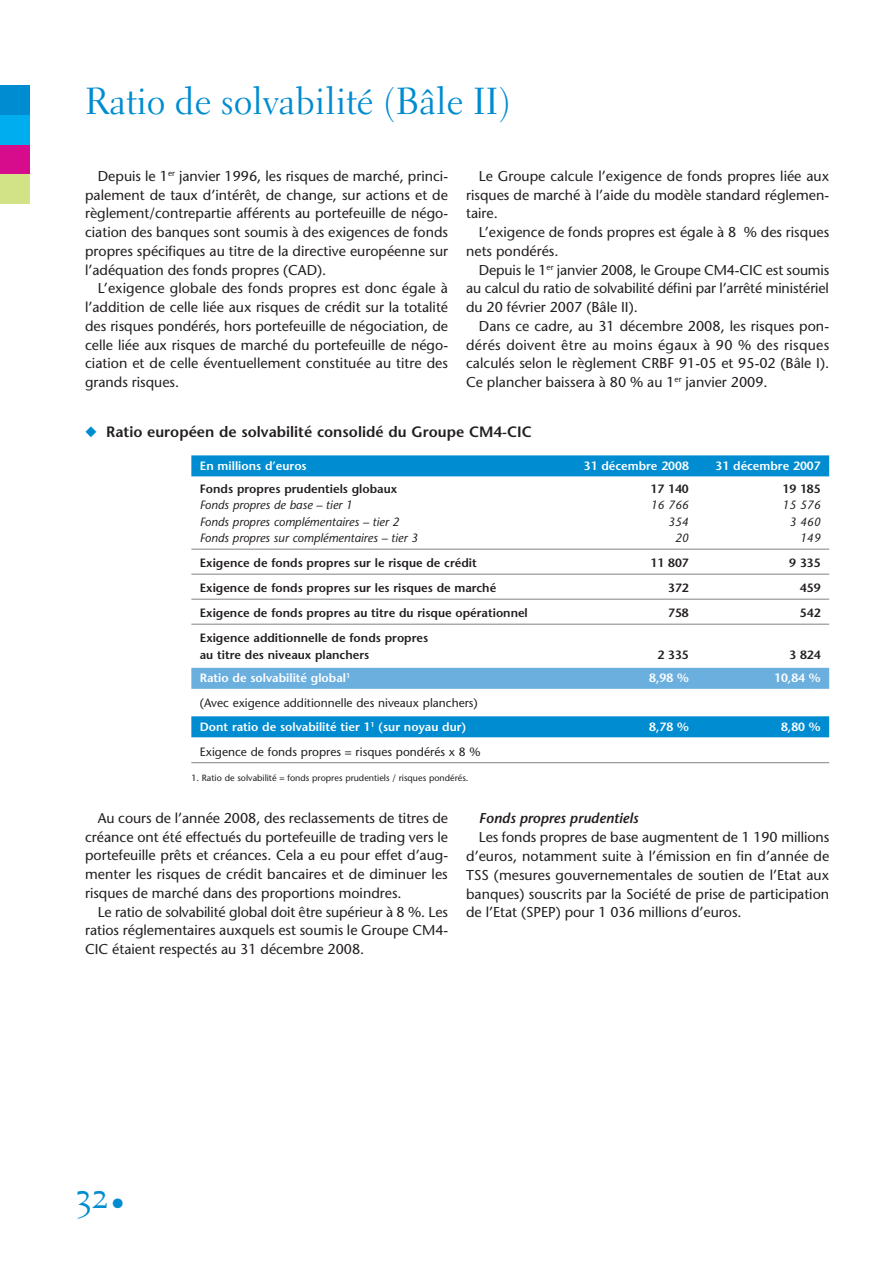
<style>
.page{position:relative;width:893px;height:1263px;background:#fff}
.page>*{position:absolute;margin:0;border:0;box-sizing:border-box;transform-origin:0 0}
.t1{font:39px "Electra LH Regular SC";color:#008cd0}
.t2{font:37.5px "Electra LH Regular Os F";color:#008cd0}
.t3{font:600 15px "Stone Sans";color:#231f20}
.t4{font:14.25px/18.8px "Stone Sans";color:#231f20;text-align:justify}
.t5{font:italic 600 14.25px "Stone Sans";color:#231f20}
.t6{font:13.5px "Zapf Dingbats";color:#008cd0}
.t7{font:600 12px/16.5px "Stone Sans";color:#231f20}
.t8{font:12px/23.5px "Stone Sans";color:#231f20}
.t9{font:italic 12px "Stone Sans";color:#231f20}
.t10{font:600 12px "Stone Sans";color:#fff}
.t11{font:9px "Stone Sans";color:#231f20}
.s1{font-weight:600;color:#fff}
</style>
<div class="page">
<div style="left:0;top:145px;width:30px;height:29px;background:#d70c8c"></div>
<div style="left:0;top:115px;width:30px;height:30px;background:#00aeef"></div>
<div style="left:0;top:85px;width:30px;height:30px;background:#008cd0"></div>
<div style="left:0;top:174px;width:30px;height:30px;background:#d2e287"></div>
<div style="left:191px;top:455px;width:638px;height:21px;background:#008cd0"></div>
<hr style="left:191px;top:549px;width:638px;height:1px;background:#808285">
<hr style="left:191px;top:574px;width:638px;height:1px;background:#808285">
<hr style="left:191px;top:599px;width:638px;height:1px;background:#808285">
<hr style="left:191px;top:624px;width:638px;height:1px;background:#808285">
<div style="left:191px;top:668px;width:638px;height:21px;background:#6bafdf"></div>
<div style="left:191px;top:716px;width:638px;height:21px;background:#008cd0"></div>
<hr style="left:191px;top:762px;width:638px;height:1px;background:#808285">
<h2 class="t2" style="left:85px;top:78px;width:427px">Ratio de solvabilité (Bâle II)</h2>
<p class="t4" style="left:85px;top:166px;width:365px;text-indent:13px">Depuis le 1<sup>er</sup> janvier 1996, les risques de marché, princi&shy;palement de taux d’intérêt, de change, sur actions et de règlement/contrepartie afférents au portefeuille de négo&shy;ciation des banques sont soumis à des exigences de fonds propres spécifiques au titre de la directive européenne sur l’adéquation des fonds propres (CAD).</p>
<p class="t4" style="left:85px;top:279px;width:365px;text-indent:13px">L’exigence globale des fonds propres est donc égale à l’addition de celle liée aux risques de crédit sur la totalité des risques pondérés, hors portefeuille de négociation, de celle liée aux risques de marché du portefeuille de négo&shy;ciation et de celle éventuellement constituée au titre des grands risques.</p>
<p class="t4" style="left:466px;top:166px;width:365px;text-indent:13px">Le Groupe calcule l’exigence de fonds propres liée aux risques de marché à l’aide du modèle standard réglemen&shy;taire.</p>
<p class="t4" style="left:466px;top:223px;width:365px;text-indent:13px">L’exigence de fonds propres est égale à 8 % des risques nets pondérés.</p>
<p class="t4" style="left:466px;top:260px;width:365px;text-indent:13px">Depuis le 1<sup>er</sup> janvier 2008, le Groupe CM4-CIC est soumis au calcul du ratio de solvabilité défini par l’arrêté ministériel du 20 février 2007 (Bâle II).</p>
<p class="t4" style="left:466px;top:316px;width:365px;text-indent:13px">Dans ce cadre, au 31 décembre 2008, les risques pon&shy;dérés doivent être au moins égaux à 90 % des risques calculés selon le règlement CRBF 91-05 et 95-02 (Bâle I).<br>Ce plancher baissera à 80 % au 1<sup>er</sup> janvier 2009.</p>
<p class="t3" style="left:106px;top:422px;width:427px">Ratio européen de solvabilité consolidé du Groupe CM4-CIC</p>
<p class="t10" style="left:200px;top:459px;width:108px">En millions d’euros</p>
<p class="t10" style="left:584px;top:459px;width:107px">31 décembre 2008</p>
<p class="t10" style="left:716px;top:459px;width:107px">31 décembre 2007</p>
<p class="t7" style="left:200px;top:480px;width:199px">Fonds propres prudentiels globaux</p>
<p class="t7" style="left:651px;top:480px;width:40px">17 140</p>
<p class="t7" style="left:782px;top:480px;width:40px">19 185</p>
<p class="t9" style="left:200px;top:498px;width:154px">Fonds propres de base – tier 1</p>
<p class="t9" style="left:651px;top:498px;width:40px">16 766</p>
<p class="t9" style="left:783px;top:498px;width:40px">15 576</p>
<p class="t9" style="left:200px;top:515px;width:201px">Fonds propres complémentaires – tier 2</p>
<p class="t9" style="left:668px;top:515px;width:22px">354</p>
<p class="t9" style="left:789px;top:515px;width:33px">3 460</p>
<p class="t9" style="left:200px;top:531px;width:220px">Fonds propres sur complémentaires – tier 3</p>
<p class="t9" style="left:675px;top:531px;width:15px">20</p>
<p class="t9" style="left:800px;top:531px;width:22px">149</p>
<p class="t7" style="left:200px;top:555px;width:278px">Exigence de fonds propres sur le risque de crédit</p>
<p class="t7" style="left:651px;top:555px;width:40px">11 807</p>
<p class="t7" style="left:789px;top:555px;width:33px">9 335</p>
<p class="t7" style="left:200px;top:580px;width:298px">Exigence de fonds propres sur les risques de marché</p>
<p class="t7" style="left:668px;top:580px;width:22px">372</p>
<p class="t7" style="left:800px;top:580px;width:22px">459</p>
<p class="t7" style="left:200px;top:605px;width:330px">Exigence de fonds propres au titre du risque opérationnel</p>
<p class="t7" style="left:668px;top:605px;width:22px">758</p>
<p class="t7" style="left:800px;top:605px;width:22px">542</p>
<p class="t7" style="left:200px;top:630px;width:230px">Exigence additionnelle de fonds propres au titre des niveaux planchers</p>
<p class="t7" style="left:657px;top:646px;width:33px">2 335</p>
<p class="t7" style="left:789px;top:646px;width:33px">3 824</p>
<p class="t10" style="left:200px;top:671px;width:152px">Ratio de solvabilité global<sup>1</sup></p>
<p class="t10" style="left:649px;top:671px;width:41px">8,98 %</p>
<p class="t10" style="left:774px;top:671px;width:48px">10,84 %</p>
<p class="t8" style="left:200px;top:691px;width:279px">(Avec exigence additionnelle des niveaux planchers)<br><span class="s1">Dont ratio de solvabilité tier 1</span><sup>1</sup> <span class="s1">(sur noyau dur)</span></p>
<p class="t10" style="left:649px;top:719px;width:41px">8,78 %</p>
<p class="t10" style="left:781px;top:719px;width:41px">8,80 %</p>
<p class="t8" style="left:200px;top:740px;width:282px">Exigence de fonds propres = risques pondérés x 8 %</p>
<p class="t11" style="left:191px;top:772px;width:279px">1. Ratio de solvabilité = fonds propres prudentiels / risques pondérés.</p>
<p class="t4" style="left:85px;top:809px;width:365px;text-indent:13px">Au cours de l’année 2008, des reclassements de titres de créance ont été effectués du portefeuille de trading vers le portefeuille prêts et créances. Cela a eu pour effet d’aug&shy;menter les risques de crédit bancaires et de diminuer les risques de marché dans des proportions moindres.</p>
<p class="t4" style="left:85px;top:902px;width:365px;text-indent:13px">Le ratio de solvabilité global doit être supérieur à 8 %. Les ratios réglementaires auxquels est soumis le Groupe CM4- CIC étaient respectés au 31 décembre 2008.</p>
<p class="t5" style="left:479px;top:810px;width:161px">Fonds propres prudentiels</p>
<p class="t4" style="left:466px;top:828px;width:365px;text-indent:13px">Les fonds propres de base augmentent de 1 190 millions d’euros, notamment suite à l’émission en fin d’année de TSS (mesures gouvernementales de soutien de l’Etat aux banques) souscrits par la Société de prise de participation de l’Etat (SPEP) pour 1 036 millions d’euros.</p>
<h1 class="t1" style="left:75px;top:1170px;width:35px">32</h1>
<p class="t6" style="left:113px;top:1196px;width:12px">●</p>
</div>
